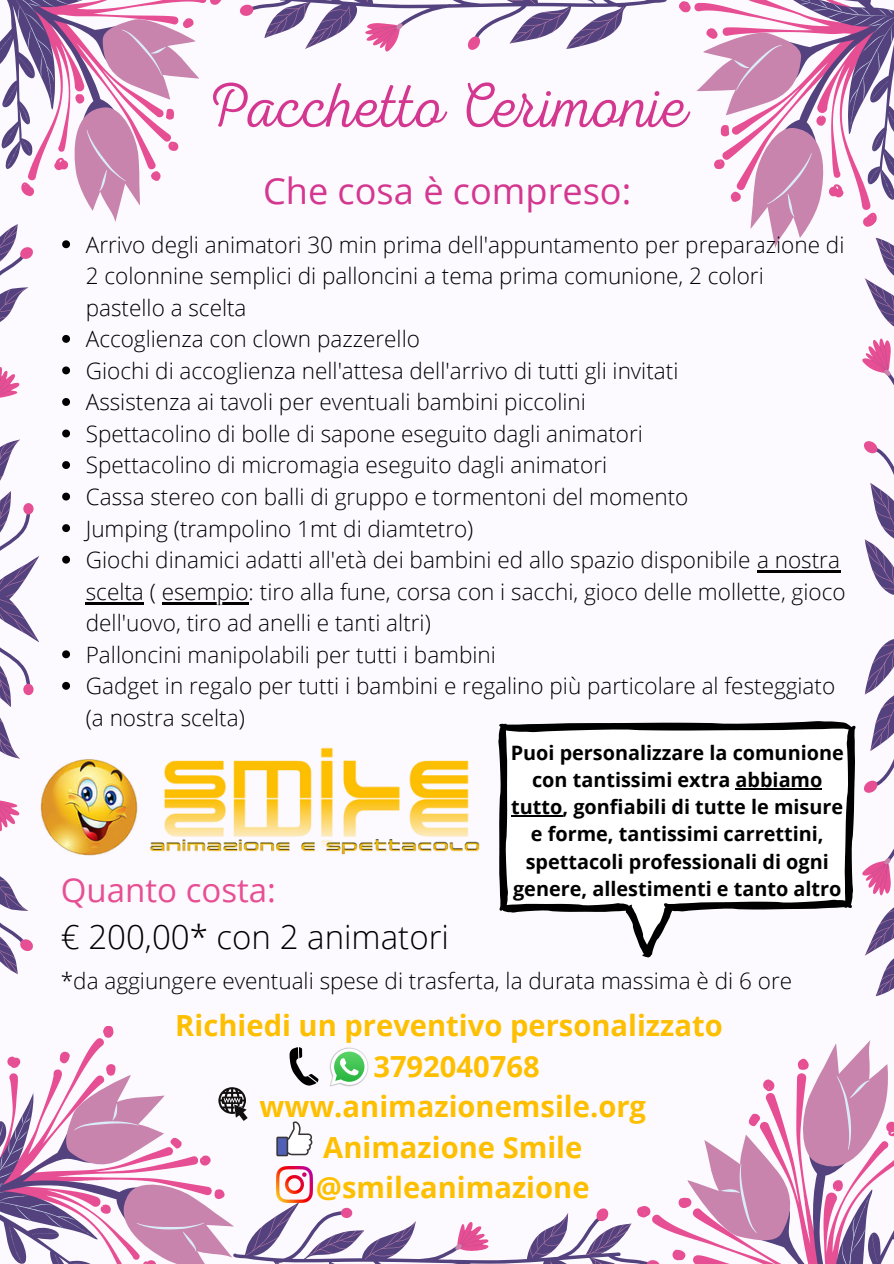
<style>
.page{position:relative;width:894px;height:1264px;background:#fff}
.page>*{position:absolute;margin:0;border:0;box-sizing:border-box;transform-origin:0 0}
.t1{font:63px "RTL Adam Script Thin";color:#d43790}
.t2{font:36.15px "Open Sans";color:#d43790}
.t3{font:300 33px "Open Sans";color:#000}
.t4{font:33px "Open Sans";color:#e74f94}
.t5{font:700 29.1px/40.5px "Open Sans";color:#febf01;text-align:center}
.t6{font:300 22.5px/31.5px "Open Sans";color:#000}
.t7{font:700 19.8px/27px "Open Sans";color:#000;text-align:center}
</style>
<div class="page">
<div style="left:0;top:0;width:893px;height:1263px;background:#fcfaff"></div>
<svg style="left:0;top:0;width:221px;height:222px"></svg>
<svg style="left:666px;top:0;width:227px;height:248px"></svg>
<svg style="left:240px;top:0;width:426px;height:51px"></svg>
<svg style="left:862px;top:213px;width:31px;height:783px"></svg>
<svg style="left:0;top:195px;width:39px;height:780px"></svg>
<svg style="left:62px;top:240px;width:8px;height:8px"></svg>
<svg style="left:62px;top:335px;width:8px;height:8px"></svg>
<svg style="left:62px;top:366px;width:8px;height:8px"></svg>
<svg style="left:62px;top:398px;width:8px;height:8px"></svg>
<svg style="left:62px;top:429px;width:8px;height:8px"></svg>
<svg style="left:62px;top:461px;width:8px;height:8px"></svg>
<svg style="left:62px;top:492px;width:8px;height:8px"></svg>
<svg style="left:62px;top:524px;width:8px;height:8px"></svg>
<svg style="left:62px;top:555px;width:8px;height:8px"></svg>
<hr style="left:756px;top:570px;width:83px;height:2px;background:#000">
<hr style="left:86px;top:602px;width:58px;height:2px;background:#000">
<hr style="left:162px;top:602px;width:86px;height:2px;background:#000">
<svg style="left:62px;top:650px;width:8px;height:8px"></svg>
<img style="left:62px;top:658px;width:418px;height:198px">
<img style="left:40px;top:759px;width:97px;height:96px">
<svg style="left:498px;top:721px;width:357px;height:236px"></svg>
<svg style="left:0;top:1030px;width:893px;height:233px"></svg>
<img style="left:276px;top:1166px;width:36px;height:36px">
<hr style="left:735px;top:788px;width:87px;height:1px;background:#000">
<hr style="left:511px;top:815px;width:51px;height:1px;background:#000">
<h1 class="t1" style="left:206px;top:70px;width:484px">Pacchetto Cerimonie</h1>
<h2 class="t2" style="left:263px;top:166px;width:369px">Che cosa è compreso:</h2>
<p class="t6" style="left:86px;top:228px;width:761px">Arrivo degli animatori 30 min prima dell'appuntamento per preparazione di 2 colonnine semplici di palloncini a tema prima comunione, 2 colori pastello a scelta<br>Accoglienza con clown pazzerello<br>Giochi di accoglienza nell'attesa dell'arrivo di tutti gli invitati<br>Assistenza ai tavoli per eventuali bambini piccolini<br>Spettacolino di bolle di sapone eseguito dagli animatori<br>Spettacolino di micromagia eseguito dagli animatori<br>Cassa stereo con balli di gruppo e tormentoni del momento<br>Jumping (trampolino 1mt di diamtetro)<br>Giochi dinamici adatti all'età dei bambini ed allo spazio disponibile a nostra scelta ( esempio: tiro alla fune, corsa con i sacchi, gioco delle mollette, gioco dell'uovo, tiro ad anelli e tanti altri)<br>Palloncini manipolabili per tutti i bambini<br>Gadget in regalo per tutti i bambini e regalino più particolare al festeggiato (a nostra scelta)</p>
<h3 class="t4" style="left:61px;top:866px;width:217px">Quanto costa:</h3>
<h3 class="t3" style="left:61px;top:913px;width:389px">€ 200,00* con 2 animatori</h3>
<p class="t7" style="left:510px;top:739px;width:334px">Puoi personalizzare la comunione con tantissimi extra abbiamo tutto, gonfiabili di tutte le misure e forme, tantissimi carrettini, spettacoli professionali di ogni genere, allestimenti e tanto altro</p>
<p class="t6" style="left:61px;top:964px;width:732px">*da aggiungere eventuali spese di trasferta, la durata massima è di 6 ore</p>
<p class="t5" style="left:175px;top:1004px;width:548px">Richiedi un preventivo personalizzato<br>3792040768 www.animazionemsile.org<br>Animazione Smile<br>@smileanimazione</p>
</div>
